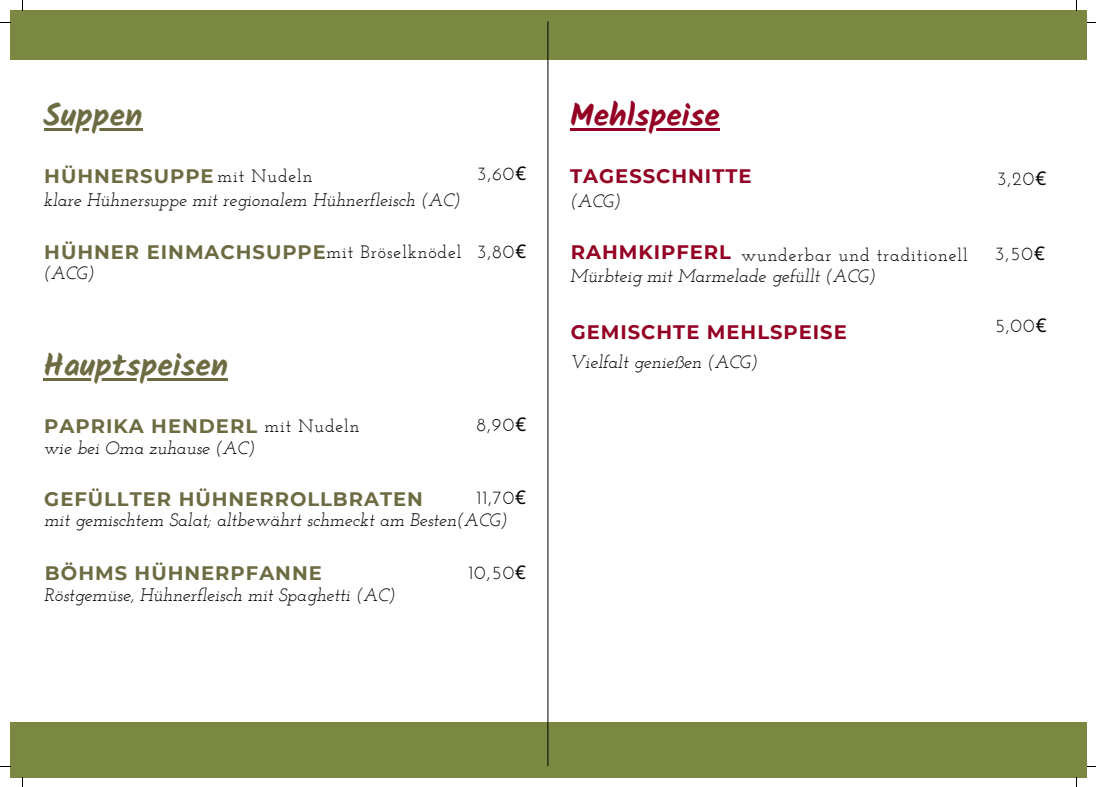
<style>
.page{position:relative;width:1096px;height:787px;background:#fff}
.page>*{position:absolute;margin:0;border:0;box-sizing:border-box;transform-origin:0 0}
.t1{font:700 31.25px "Kalam";color:#6d6b42}
.t2{font:700 31.25px "Kalam";color:#930023}
.t3{font:700 19.5px "Montserrat";letter-spacing:.05em;color:#6d6b42}
.t4{font:700 19.5px "Montserrat";letter-spacing:.05em;color:#930023}
.t5{font:18.88px "Josefin Sans";letter-spacing:.05em;color:#000}
.t6{font:italic 18.12px "Josefin Slab";color:#000}
.t7{font:17.88px "Josefin Slab";letter-spacing:.05em;color:#000}
.s1{font-family:"Josefin Slab";font-weight:400;font-size:17.88px;color:#000}
.s2{font-family:"Noto Sans"}
</style>
<div class="page">
<div style="left:10px;top:722px;width:1076px;height:56px;background:#7a8841"></div>
<div style="left:10px;top:10px;width:1076px;height:49px;background:#7a8841"></div>
<hr style="left:547px;top:21px;width:1px;height:745px;background:#000">
<hr style="left:44px;top:128px;width:98px;height:3px;background:#6d6b42">
<hr style="left:44px;top:378px;width:184px;height:3px;background:#6d6b42">
<hr style="left:570px;top:128px;width:149px;height:3px;background:#930023">
<p class="t1" style="left:44px;top:97px;width:100px">Suppen</p>
<p class="t3" style="left:44px;top:164px;width:270px">HÜHNERSUPPE <span class="s1">mit Nudeln</span></p>
<p class="t5" style="left:476px;top:166px;width:51px">3,60<span class="s2">€</span></p>
<p class="t6" style="left:44px;top:193px;width:419px">klare Hühnersuppe mit regionalem Hühnerfleisch (AC)</p>
<p class="t3" style="left:44px;top:240px;width:419px">HÜHNER EINMACHSUPPE<span class="s1">mit Bröselknödel</span></p>
<p class="t5" style="left:477px;top:244px;width:51px">3,80<span class="s2">€</span></p>
<p class="t6" style="left:44px;top:265px;width:53px">(ACG)</p>
<p class="t1" style="left:44px;top:347px;width:186px">Hauptspeisen</p>
<p class="t3" style="left:44px;top:414px;width:317px">PAPRIKA HENDERL <span class="s1">mit Nudeln</span></p>
<p class="t5" style="left:476px;top:417px;width:51px">8,90<span class="s2">€</span></p>
<p class="t6" style="left:44px;top:440px;width:213px">wie bei Oma zuhause (AC)</p>
<p class="t3" style="left:44px;top:487px;width:380px">GEFÜLLTER HÜHNERROLLBRATEN</p>
<p class="t5" style="left:476px;top:490px;width:51px">11,70<span class="s2">€</span></p>
<p class="t6" style="left:44px;top:512px;width:465px">mit gemischtem Salat; altbewährt schmeckt am Besten(ACG)</p>
<p class="t3" style="left:45px;top:561px;width:278px">BÖHMS HÜHNERPFANNE</p>
<p class="t5" style="left:468px;top:565px;width:59px">10,50<span class="s2">€</span></p>
<p class="t6" style="left:44px;top:587px;width:353px">Röstgemüse, Hühnerfleisch mit Spaghetti (AC)</p>
<p class="t2" style="left:570px;top:97px;width:151px">Mehlspeise</p>
<p class="t4" style="left:570px;top:164px;width:183px">TAGESSCHNITTE</p>
<p class="t5" style="left:996px;top:171px;width:51px">3,20<span class="s2">€</span></p>
<p class="t6" style="left:570px;top:193px;width:53px">(ACG)</p>
<p class="t4" style="left:570px;top:240px;width:162px">RAHMKIPFERL</p>
<p class="t7" style="left:741px;top:248px;width:228px">wunderbar und traditionell</p>
<p class="t5" style="left:994px;top:246px;width:51px">3,50<span class="s2">€</span></p>
<p class="t6" style="left:570px;top:268px;width:308px">Mürbteig mit Marmelade gefüllt (ACG)</p>
<p class="t4" style="left:570px;top:320px;width:277px">GEMISCHTE MEHLSPEISE</p>
<p class="t5" style="left:994px;top:317px;width:53px">5,00<span class="s2">€</span></p>
<p class="t6" style="left:570px;top:354px;width:190px">Vielfalt genießen (ACG)</p>
</div>
